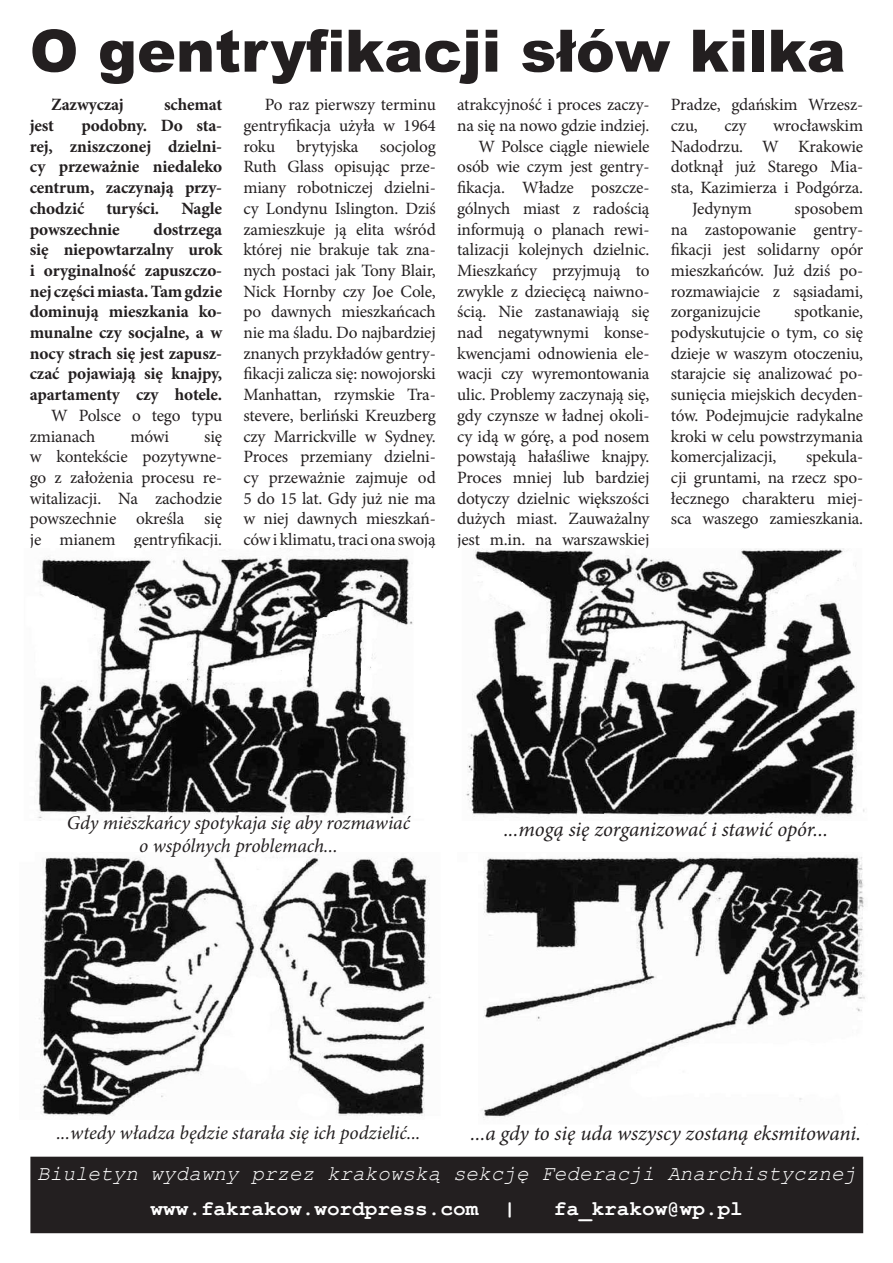
<style>
.page{position:relative;width:893px;height:1263px;background:#fff}
.page>*{position:absolute;margin:0;border:0;box-sizing:border-box;transform-origin:0 0}
.t1{font:900 58.5px "Arial";color:#231f20}
.t2{font:italic 21px "Minion Pro";letter-spacing:-.005em;color:#231f20}
.t3{font:italic 21px "Courier New";color:#fff}
.t4{font:700 21px "Courier New";color:#fff}
.t5{font:italic 19.5px/23.4px "Minion Pro";letter-spacing:-.005em;color:#231f20;text-align:center}
.t6{font:17.25px/20.7px "Minion Pro";letter-spacing:-.01em;color:#231f20;text-align:justify}
.t7{font:700 17.25px/20.7px "Minion Pro";letter-spacing:-.01em;color:#231f20;text-align:justify}
</style>
<div class="page">
<div style="left:31px;top:1157px;width:831px;height:75px;background:#231f20"></div>
<div style="left:30px;top:1157px;width:833px;height:76px;border:2px solid #231f20"></div>
<img style="left:35px;top:549px;width:378px;height:272px">
<img style="left:466px;top:549px;width:399px;height:269px">
<img style="left:39px;top:854px;width:393px;height:262px">
<img style="left:482px;top:856px;width:383px;height:262px">
<p class="t1" style="left:30px;top:8px;width:817px">O gentryfikacji słów kilka</p>
<p class="t7" style="left:51px;top:94px;width:74px">Zazwyczaj</p>
<p class="t7" style="left:164px;top:94px;width:60px">schemat</p>
<p class="t7" style="left:30px;top:115px;width:26px">jest</p>
<p class="t7" style="left:30px;top:115px;width:194px;text-indent:52px">podobny. Do sta&shy;rej, zniszczonej dzielni&shy;cy przeważnie niedaleko centrum, zaczynają przy&shy;chodzić</p>
<p class="t7" style="left:106px;top:198px;width:54px">turyści.</p>
<p class="t7" style="left:181px;top:198px;width:42px">Nagle</p>
<p class="t7" style="left:30px;top:218px;width:92px">powszechnie</p>
<p class="t7" style="left:30px;top:218px;width:194px;text-indent:124px">dostrzega się niepowtarzalny urok i oryginalność zapuszczo&shy;nej części miasta. Tam gdzie dominują mieszkania ko&shy;munalne czy socjalne, a w nocy strach się jest zapusz&shy;czać pojawiają się knajpy, apartamenty czy hotele.</p>
<p class="t6" style="left:30px;top:405px;width:194px;text-indent:21px">W Polsce o tego typu zmianach</p>
<p class="t6" style="left:131px;top:426px;width:40px">mówi</p>
<p class="t6" style="left:30px;top:426px;width:194px;text-indent:174px">się w kontekście pozytywne&shy;go z założenia procesu re&shy;witalizacji. Na zachodzie powszechnie określa się je mianem gentryfikacji.</p>
<p class="t6" style="left:243px;top:95px;width:194px;text-indent:21px">Po raz pierwszy terminu gentryfikacja użyła w 1964 roku brytyjska socjolog Ruth Glass opisując prze&shy;miany robotniczej dzielni&shy;cy Londynu Islington. Dziś zamieszkuje ją elita wśród której nie brakuje tak zna&shy;nych postaci jak Tony Blair, Nick Hornby czy Joe Cole, po dawnych mieszkańcach nie ma śladu. Do najbardziej znanych przykładów gentry&shy;fikacji zalicza się: nowojorski Manhattan, rzymskie Tra&shy;stevere, berliński Kreuzberg czy Marrickville w Sydney.<br>Proces przemiany dzielni&shy;cy przeważnie zajmuje od 5 do 15 lat. Gdy już nie ma w niej dawnych mieszkań&shy;ców i klimatu, traci ona swoją</p>
<p class="t6" style="left:457px;top:95px;width:194px">atrakcyjność i proces zaczy&shy;na się na nowo gdzie indziej.</p>
<p class="t6" style="left:457px;top:136px;width:194px;text-indent:21px">W Polsce ciągle niewiele osób wie czym jest gentry&shy;fikacja. Władze poszcze&shy;gólnych miast z radością informują o planach rewi&shy;talizacji kolejnych dzielnic.<br>Mieszkańcy przyjmują to zwykle z dziecięcą naiwno&shy;ścią. Nie zastanawiają się nad negatywnymi konse&shy;kwencjami odnowienia ele&shy;wacji czy wyremontowania ulic. Problemy zaczynają się, gdy czynsze w ładnej okoli&shy;cy idą w górę, a pod nosem powstają hałaśliwe knajpy.<br>Proces mniej lub bardziej dotyczy dzielnic większości dużych miast. Zauważalny jest m.in. na warszawskiej</p>
<p class="t6" style="left:671px;top:95px;width:194px">Pradze, gdańskim Wrzesz&shy;czu,</p>
<p class="t6" style="left:671px;top:115px;width:194px;text-indent:102px">wrocławskim Nadodrzu. W Krakowie dotknął już Starego Mia&shy;sta, Kazimierza i Podgórza.</p>
<p class="t6" style="left:692px;top:198px;width:61px">Jedynym</p>
<p class="t6" style="left:724px;top:115px;width:24px">czy</p>
<p class="t6" style="left:671px;top:198px;width:194px;text-indent:124px">sposobem na zastopowanie gentry&shy;fikacji jest solidarny opór mieszkańców. Już dziś po&shy;rozmawiajcie z sąsiadami, zorganizujcie</p>
<p class="t6" style="left:671px;top:302px;width:194px;text-indent:123px">spotkanie, podyskutujcie o tym, co się dzieje w waszym otoczeniu, starajcie się analizować po&shy;sunięcia miejskich decyden&shy;tów. Podejmujcie radykalne kroki w celu powstrzymania komercjalizacji,</p>
<p class="t6" style="left:671px;top:446px;width:194px;text-indent:135px">spekula&shy;cji gruntami, na rzecz spo&shy;łecznego charakteru miej&shy;sca waszego zamieszkania.</p>
<p class="t5" style="left:67px;top:810px;width:345px">Gdy mieszkańcy spotykaja się aby rozmawiać o wspólnych problemach...</p>
<p class="t2" style="left:504px;top:815px;width:326px">...mogą się zorganizować i stawić opór...</p>
<p class="t5" style="left:56px;top:1121px;width:366px">...wtedy władza będzie starała się ich podzielić...</p>
<p class="t2" style="left:471px;top:1119px;width:392px">...a gdy to się uda wszyscy zostaną eksmitowani.</p>
<p class="t3" style="left:37px;top:1159px;width:820px">Biuletyn wydawny przez krakowską sekcję Federacji Anarchistycznej</p>
<p class="t4" style="left:151px;top:1196px;width:367px">www.fakrakow.wordpress.com |</p>
<p class="t4" style="left:554px;top:1196px;width:191px">fa_krakow@wp.pl</p>
</div>
